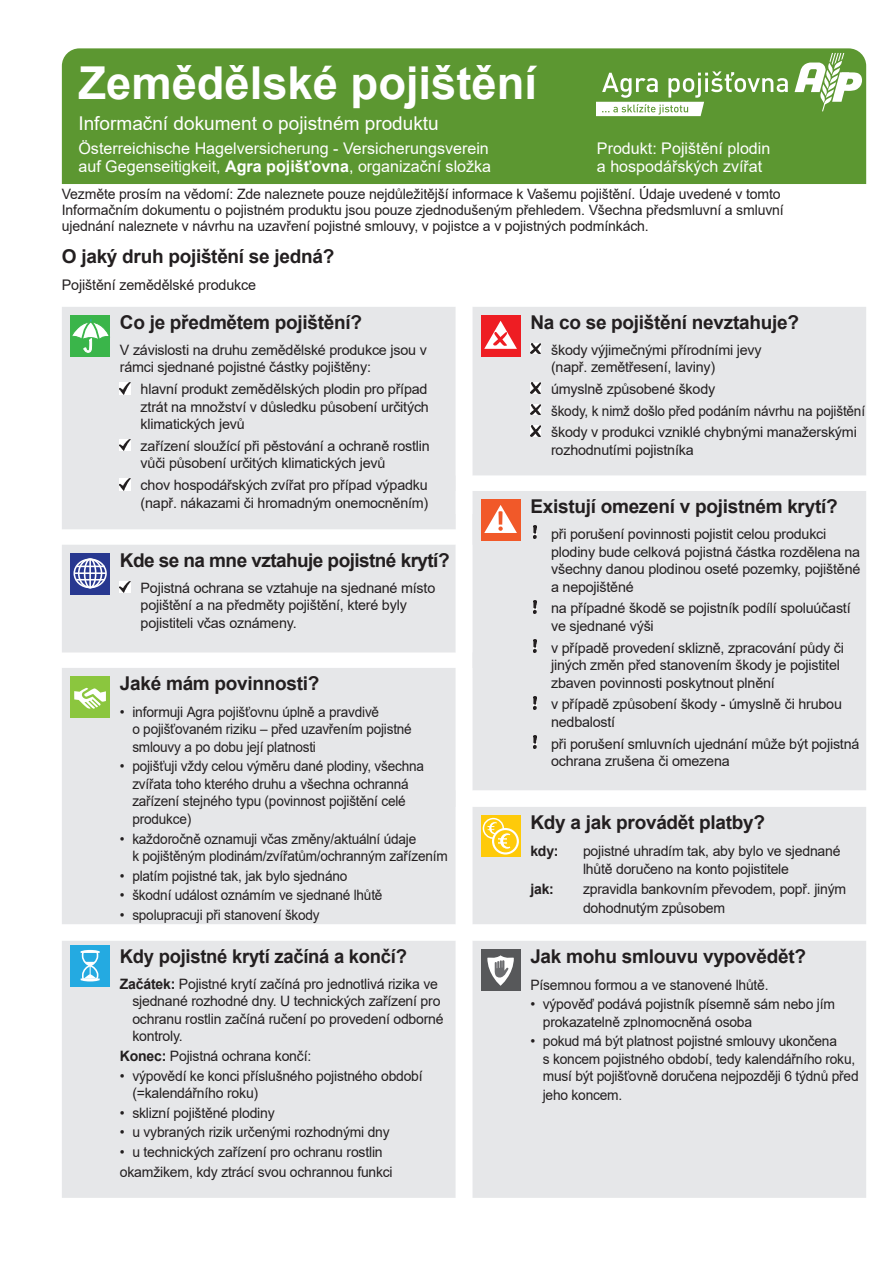
<style>
.page{position:relative;width:893px;height:1263px;background:#fff}
.page>*{position:absolute;margin:0;border:0;box-sizing:border-box;transform-origin:0 0}
.t1{font:700 45.3px "Arial";color:#fff}
.t2{font:700 19.05px "Arial";letter-spacing:-.015em;color:#231f20}
.t3{font:19.05px "Arial";color:#fff}
.t4{font:16.05px/17.5px "Arial";color:#fff}
.t5{font:14.7px "Arial";letter-spacing:-.01em;color:#231f20}
.t6{font:14.4px/17.5px "Arial";letter-spacing:-.015em;color:#231f20}
.t7{font:14.4px/17.5px "Arial";letter-spacing:-.015em;color:#231f20;scale:.95 1}
.t8{font:700 14.4px "Arial";letter-spacing:-.015em;color:#231f20}
.s1{font-weight:700}
</style>
<div class="page">
<div style="left:62px;top:48px;width:804px;height:136px;background:#5c9731"></div>
<div style="left:62px;top:307px;width:804px;height:891px;background:#e6e7e9"></div>
<svg style="left:456px;top:307px;width:16px;height:891px"></svg>
<div style="left:70px;top:315px;width:40px;height:42px;background:#3ab54a"></div>
<svg style="left:72px;top:318px;width:37px;height:35px"></svg>
<svg style="left:120px;top:382px;width:10px;height:12px"></svg>
<svg style="left:120px;top:439px;width:10px;height:12px"></svg>
<svg style="left:120px;top:478px;width:10px;height:12px"></svg>
<div style="left:481px;top:315px;width:40px;height:42px;background:#ee1d23"></div>
<svg style="left:484px;top:321px;width:33px;height:28px"></svg>
<svg style="left:530px;top:343px;width:11px;height:11px"></svg>
<svg style="left:530px;top:382px;width:11px;height:11px"></svg>
<svg style="left:530px;top:404px;width:11px;height:11px"></svg>
<svg style="left:530px;top:426px;width:11px;height:10px"></svg>
<div style="left:481px;top:499px;width:40px;height:42px;background:#f15929"></div>
<svg style="left:484px;top:505px;width:33px;height:28px"></svg>
<svg style="left:533px;top:526px;width:4px;height:13px"></svg>
<svg style="left:533px;top:600px;width:4px;height:13px"></svg>
<svg style="left:533px;top:639px;width:4px;height:13px"></svg>
<svg style="left:533px;top:696px;width:4px;height:13px"></svg>
<svg style="left:533px;top:736px;width:4px;height:12px"></svg>
<svg style="left:70px;top:553px;width:40px;height:41px"></svg>
<div style="left:73px;top:558px;width:34px;height:30px;border:2px solid #fff;border-radius:50%"></div>
<div style="left:78px;top:558px;width:24px;height:30px;border:2px solid #fff;border-radius:50%"></div>
<div style="left:84px;top:558px;width:12px;height:30px;border:2px solid #fff;border-radius:50%"></div>
<hr style="left:89px;top:559px;width:2px;height:29px;background:#fff">
<svg style="left:76px;top:566px;width:29px;height:1px"></svg>
<svg style="left:76px;top:579px;width:29px;height:1px"></svg>
<hr style="left:74px;top:572px;width:32px;height:2px;background:#fff">
<svg style="left:120px;top:581px;width:10px;height:12px"></svg>
<div style="left:70px;top:676px;width:40px;height:42px;background:#8bc63e"></div>
<svg style="left:74px;top:687px;width:32px;height:22px"></svg>
<div style="left:481px;top:815px;width:40px;height:42px;background:#feca0a"></div>
<svg style="left:483px;top:818px;width:20px;height:20px"></svg>
<div style="left:483px;top:818px;width:21px;height:21px;border:1px solid #fff;border-radius:50%"></div>
<svg style="left:493px;top:829px;width:25px;height:24px"></svg>
<div style="left:492px;top:828px;width:27px;height:26px;border:2px solid #fff;border-radius:50%"></div>
<svg style="left:486px;top:821px;width:26px;height:29px"></svg>
<div style="left:70px;top:945px;width:40px;height:41px;background:#24aae1"></div>
<svg style="left:81px;top:950px;width:19px;height:31px"></svg>
<div style="left:481px;top:949px;width:40px;height:42px;background:#57585a"></div>
<svg style="left:487px;top:955px;width:27px;height:31px"></svg>
<svg style="left:795px;top:53px;width:67px;height:58px"></svg>
<svg style="left:597px;top:71px;width:191px;height:45px"></svg>
<p class="t1" style="left:78px;top:51px;width:460px">Zemědělské pojištění</p>
<p class="t3" style="left:78px;top:110px;width:362px">Informační dokument o pojistném produktu</p>
<p class="t4" style="left:78px;top:140px;width:414px">Österreichische Hagelversicherung - Versicherungsverein auf Gegenseitigkeit, <span class="s1">Agra pojišťovna</span>, organizační složka</p>
<p class="t4" style="left:597px;top:140px;width:175px">Produkt: Pojištění plodin a hospodářských zvířat</p>
<p class="t6" style="left:62px;top:186px;width:723px;line-height:16px">Vezměte prosím na vědomí: Zde naleznete pouze nejdůležitější informace k Vašemu pojištění. Údaje uvedené v tomto<br>Informačním dokumentu o pojistném produktu jsou pouze zjednodušeným přehledem. Všechna předsmluvní a smluvní ujednání naleznete v návrhu na uzavření pojistné smlouvy, v pojistce a v pojistných podmínkách.</p>
<p class="t2" style="left:62px;top:243px;width:274px">O jaký druh pojištění se jedná?</p>
<p class="t5" style="left:62px;top:275px;width:196px">Pojištění zemědělské produkce</p>
<p class="t2" style="left:120px;top:309px;width:244px">Co je předmětem pojištění?</p>
<p class="t6" style="left:120px;top:341px;width:308px">V závislosti na druhu zemědělské produkce jsou v rámci sjednané pojistné částky pojištěny:</p>
<p class="t6" style="left:141px;top:380px;width:290px;text-align:justify">hlavní produkt zemědělských plodin pro případ ztrát na množství v důsledku působení určitých klimatických jevů</p>
<p class="t6" style="left:141px;top:437px;width:291px">zařízení sloužící při pěstování a ochraně rostlin vůči působení určitých klimatických jevů</p>
<p class="t6" style="left:141px;top:476px;width:289px">chov hospodářských zvířat pro případ výpadku (např. nákazami či hromadným onemocněním)</p>
<p class="t2" style="left:120px;top:547px;width:331px">Kde se na mne vztahuje pojistné krytí?</p>
<p class="t6" style="left:141px;top:579px;width:296px">Pojistná ochrana se vztahuje na sjednané místo pojištění a na předměty pojištění, které byly pojistiteli včas oznámeny.</p>
<p class="t2" style="left:120px;top:670px;width:201px">Jaké mám povinnosti?</p>
<p class="t6" style="left:132px;top:703px;width:281px;text-indent:-12px">• informuji Agra pojišťovnu úplně a pravdivě<br>o pojišťovaném riziku – před uzavřením pojistné smlouvy a po dobu její platnosti</p>
<p class="t7" style="left:132px;top:757px;width:309px;text-indent:-12px">• pojišťuji vždy celou výměru dané plodiny, všechna zvířata toho kterého druhu a všechna ochranná zařízení stejného typu (povinnost pojištění celé produkce)</p>
<p class="t7" style="left:132px;top:830px;width:333px;text-indent:-12px">• každoročně oznamuji včas změny/aktuální údaje<br>k pojištěným plodinám/zvířatům/ochranným zařízením</p>
<p class="t7" style="left:120px;top:867px;width:241px">• platím pojistné tak, jak bylo sjednáno</p>
<p class="t7" style="left:120px;top:886px;width:278px">• škodní událost oznámím ve sjednané lhůtě</p>
<p class="t7" style="left:120px;top:906px;width:212px">• spolupracuji při stanovení škody</p>
<p class="t2" style="left:120px;top:943px;width:289px">Kdy pojistné krytí začíná a končí?</p>
<p class="t6" style="left:132px;top:975px;width:313px;text-indent:-12px"><span class="s1">Začátek:</span> Pojistné krytí začíná pro jednotlivá rizika ve sjednané rozhodné dny. U technických zařízení pro ochranu rostlin začíná ručení po provedení odborné kontroly.</p>
<p class="t6" style="left:120px;top:1047px;width:193px"><span class="s1">Konec:</span> Pojistná ochrana končí:</p>
<p class="t6" style="left:132px;top:1067px;width:292px;text-indent:-12px">• výpovědí ke konci příslušného pojistného období (=kalendářního roku)</p>
<p class="t6" style="left:120px;top:1104px;width:156px">• sklizní pojištěné plodiny</p>
<p class="t6" style="left:120px;top:1123px;width:271px">• u vybraných rizik určenými rozhodnými dny</p>
<p class="t6" style="left:120px;top:1142px;width:274px;line-height:19.6px">• u technických zařízení pro ochranu rostlin okamžikem, kdy ztrácí svou ochrannou funkci</p>
<p class="t2" style="left:530px;top:309px;width:270px">Na co se pojištění nevztahuje?</p>
<p class="t6" style="left:551px;top:341px;width:212px">škody výjimečnými přírodními jevy (např. zemětřesení, laviny)</p>
<p class="t6" style="left:551px;top:378px;width:315px;line-height:21.8px">úmyslně způsobené škody<br>škody, k nimž došlo před podáním návrhu na pojištění škody v produkci vzniklé chybnými manažerskými</p>
<p class="t6" style="left:551px;top:441px;width:144px">rozhodnutími pojistníka</p>
<p class="t2" style="left:530px;top:493px;width:309px">Existují omezení v pojistném krytí?</p>
<p class="t6" style="left:551px;top:525px;width:311px">při porušení povinnosti pojistit celou produkci plodiny bude celková pojistná částka rozdělena na všechny danou plodinou oseté pozemky, pojištěné a nepojištěné</p>
<p class="t6" style="left:551px;top:599px;width:301px">na případné škodě se pojistník podílí spoluúčastí ve sjednané výši</p>
<p class="t6" style="left:551px;top:639px;width:294px">v případě provedení sklizně, zpracování půdy či jiných změn před stanovením škody je pojistitel zbaven povinnosti poskytnout plnění</p>
<p class="t6" style="left:551px;top:695px;width:292px">v případě způsobení škody - úmyslně či hrubou nedbalostí</p>
<p class="t6" style="left:551px;top:735px;width:310px">při porušení smluvních ujednání může být pojistná ochrana zrušena či omezena</p>
<p class="t2" style="left:530px;top:809px;width:236px">Kdy a jak provádět platby?</p>
<p class="t8" style="left:530px;top:840px;width:30px">kdy:</p>
<p class="t6" style="left:583px;top:841px;width:259px;line-height:18.3px">pojistné uhradím tak, aby bylo ve sjednané lhůtě doručeno na konto pojistitele</p>
<p class="t8" style="left:530px;top:879px;width:25px">jak:</p>
<p class="t6" style="left:583px;top:880px;width:265px;line-height:18.3px">zpravidla bankovním převodem, popř. jiným dohodnutým způsobem</p>
<p class="t2" style="left:530px;top:943px;width:277px">Jak mohu smlouvu vypovědět?</p>
<p class="t6" style="left:530px;top:975px;width:240px">Písemnou formou a ve stanovené lhůtě.</p>
<p class="t6" style="left:543px;top:995px;width:294px;text-indent:-12px">• výpověď podává pojistník písemně sám nebo jím prokazatelně zplnomocněná osoba</p>
<p class="t6" style="left:543px;top:1032px;width:317px;text-indent:-12px">• pokud má být platnost pojistné smlouvy ukončena<br>s koncem pojistného období, tedy kalendářního roku, musí být pojišťovně doručena nejpozději 6 týdnů před jeho koncem.</p>
</div>
